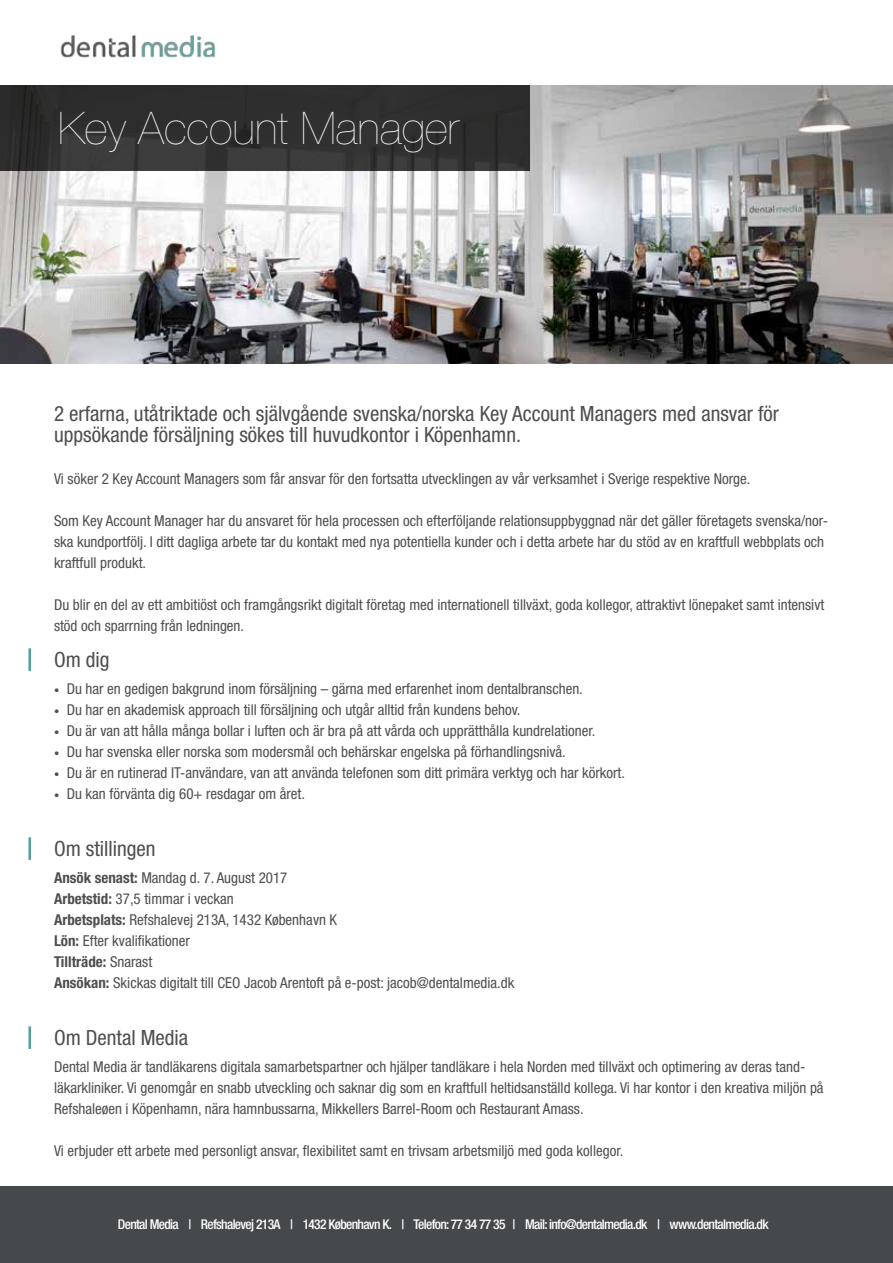
<style>
.page{position:relative;width:893px;height:1263px;background:#fff}
.page>*{position:absolute;margin:0;border:0;box-sizing:border-box;transform-origin:0 0}
.t1{font:200 45px "Helvetica Neue LT Std";color:#fff}
.t2{font:condensed 21px/21px "Helvetica Neue LT Std";color:#4e4e4d}
.t3{font:condensed 15px/21px "Helvetica Neue LT Std";color:#4e4e4d}
.t4{font:500 condensed 13.5px "Helvetica Neue LT Std";letter-spacing:-.05em;color:#fff}
.s1{font-size:10.5px}
.s2{font-weight:700}
</style>
<div class="page">
<hr style="left:28px;top:648px;width:3px;height:23px;background:#589e98">
<hr style="left:28px;top:837px;width:3px;height:23px;background:#589e98">
<hr style="left:28px;top:1026px;width:3px;height:23px;background:#589e98">
<div style="left:0;top:1187px;width:893px;height:76px;background:#46494b"></div>
<img style="left:60px;top:35px;width:156px;height:23px">
<img style="left:0;top:86px;width:893px;height:278px">
<div style="left:0;top:85px;width:529px;height:85px;background:linear-gradient(to right,#303030,#303030)"></div>
<h1 class="t1" style="left:58px;top:102px;width:402px">Key Account Manager</h1>
<h2 class="t2" style="left:54px;top:402px;width:727px">2 erfarna, utåtriktade och självgående svenska/norska Key Account Managers med ansvar för uppsökande försäljning sökes till huvudkontor i Köpenhamn.</h2>
<p class="t3" style="left:54px;top:468px;width:698px">Vi söker 2 Key Account Managers som får ansvar för den fortsatta utvecklingen av vår verksamhet i Sverige respektive Norge.</p>
<p class="t3" style="left:54px;top:510px;width:775px">Som Key Account Manager har du ansvaret för hela processen och efterföljande relationsuppbyggnad när det gäller företagets svenska/nor&shy;ska kundportfölj. I ditt dagliga arbete tar du kontakt med nya potentiella kunder och i detta arbete har du stöd av en kraftfull webbplats och kraftfull produkt.</p>
<p class="t3" style="left:54px;top:594px;width:772px">Du blir en del av ett ambitiöst och framgångsrikt digitalt företag med internationell tillväxt, goda kollegor, attraktivt lönepaket samt intensivt stöd och sparrning från ledningen.</p>
<h2 class="t2" style="left:54px;top:648px;width:57px">Om dig</h2>
<p class="t3" style="left:54px;top:678px;width:530px"><span class="s1">•</span> Du har en gedigen bakgrund inom försäljning – gärna med erfarenhet inom dentalbranschen.</p>
<p class="t3" style="left:54px;top:699px;width:468px"><span class="s1">•</span> Du har en akademisk approach till försäljning och utgår alltid från kundens behov.</p>
<p class="t3" style="left:54px;top:720px;width:543px"><span class="s1">•</span> Du är van att hålla många bollar i luften och är bra på att vårda och upprätthålla kundrelationer.</p>
<p class="t3" style="left:54px;top:741px;width:513px"><span class="s1">•</span> Du har svenska eller norska som modersmål och behärskar engelska på förhandlingsnivå.</p>
<p class="t3" style="left:54px;top:762px;width:572px"><span class="s1">•</span> Du är en rutinerad IT-användare, van att använda telefonen som ditt primära verktyg och har körkort.</p>
<p class="t3" style="left:54px;top:783px;width:253px"><span class="s1">•</span> Du kan förvänta dig 60+ resdagar om året.</p>
<h2 class="t2" style="left:54px;top:837px;width:103px">Om stillingen</h2>
<p class="t3" style="left:54px;top:867px;width:462px"><span class="s2">Ansök senast:</span> Mandag d. 7. August 2017<br><span class="s2">Arbetstid:</span> 37,5 timmar i veckan<br><span class="s2">Arbetsplats:</span> Refshalevej 213A, 1432 København K<br><span class="s2">Lön:</span> Efter kvalifikationer<br><span class="s2">Tillträde:</span> Snarast<br><span class="s2">Ansökan:</span> Skickas digitalt till CEO Jacob Arentoft på e-post: jacob@dentalmedia.dk</p>
<h2 class="t2" style="left:54px;top:1026px;width:136px">Om Dental Media</h2>
<p class="t3" style="left:54px;top:1056px;width:771px">Dental Media är tandläkarens digitala samarbetspartner och hjälper tandläkare i hela Norden med tillväxt och optimering av deras tand&shy;läkarkliniker. Vi genomgår en snabb utveckling och saknar dig som en kraftfull heltidsanställd kollega. Vi har kontor i den kreativa miljön på<br>Refshaleøen i Köpenhamn, nära hamnbussarna, Mikkellers Barrel-Room och Restaurant Amass.</p>
<p class="t3" style="left:54px;top:1140px;width:571px">Vi erbjuder ett arbete med personligt ansvar, flexibilitet samt en trivsam arbetsmiljö med goda kollegor.</p>
<p class="t4" style="left:118px;top:1216px;width:652px">Dental Media | Refshalevej 213A | 1432 København K. | Telefon: 77 34 77 35 | Mail: info@dentalmedia.dk | www.dentalmedia.dk</p>
</div>
